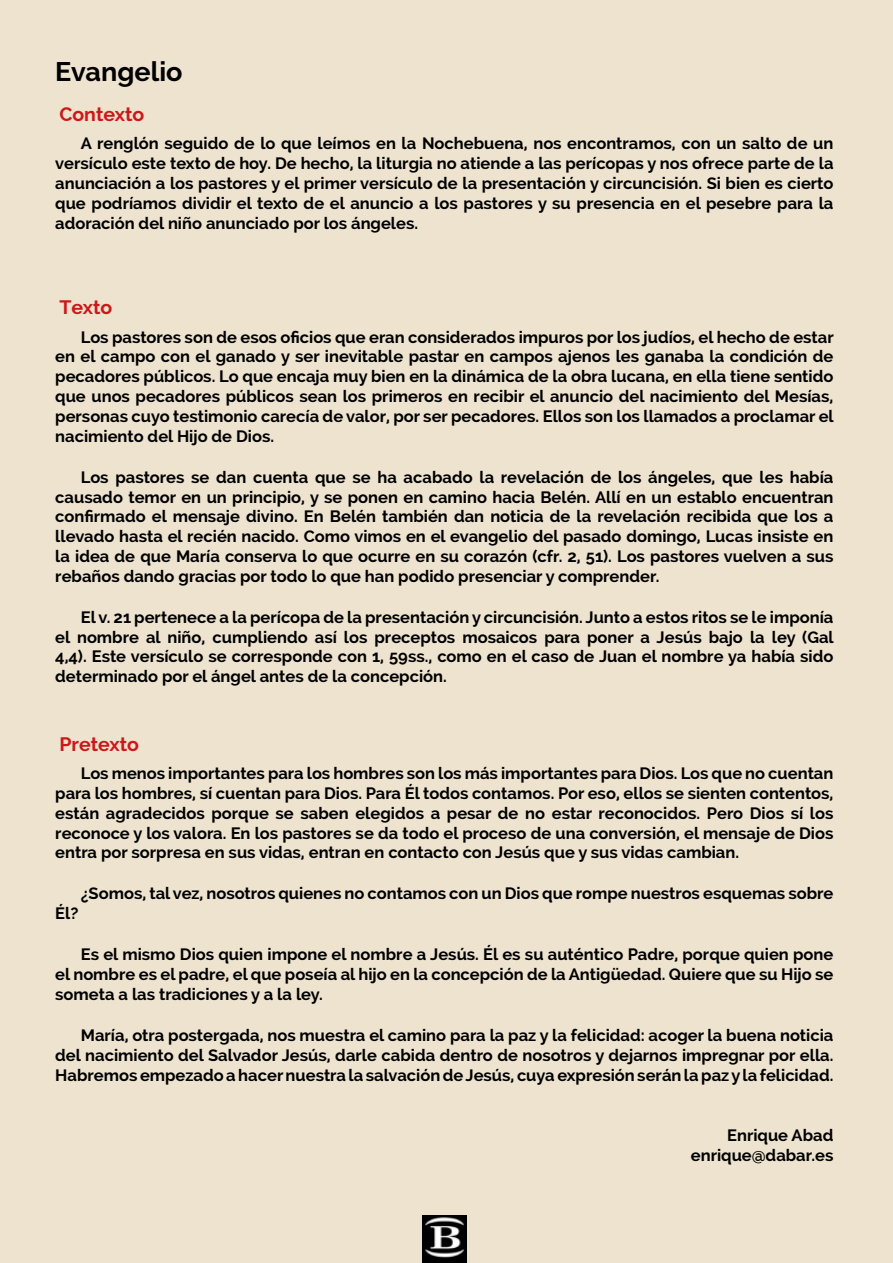
<style>
.page{position:relative;width:893px;height:1263px;background:#ede3cf}
.page>*{position:absolute;margin:0;border:0;box-sizing:border-box;transform-origin:0 0}
.t1{font:700 27px "Raleway";color:#000}
.t2{font:700 19.5px "Raleway";color:#cd1719}
.t3{font:700 16.5px/19.8px "Raleway";color:#000;text-align:justify}
</style>
<div class="page">
<img style="left:422px;top:1216px;width:44px;height:47px">
<h1 class="t1" style="left:55px;top:56px;width:129px">Evangelio</h1>
<p class="t2" style="left:60px;top:103px;width:86px">Contexto</p>
<p class="t3" style="left:55px;top:134px;width:780px;text-indent:26px">A renglón seguido de lo que leímos en la Nochebuena, nos encontramos, con un salto de un versículo este texto de hoy. De hecho, la liturgia no atiende a las perícopas y nos ofrece parte de la anunciación a los pastores y el primer versículo de la presentación y circuncisión. Si bien es cierto que podríamos dividir el texto de el anuncio a los pastores y su presencia en el pesebre para la adoración del niño anunciado por los ángeles.</p>
<p class="t2" style="left:60px;top:296px;width:54px">Texto</p>
<p class="t3" style="left:55px;top:327px;width:780px;text-indent:26px">Los pastores son de esos oficios que eran considerados impuros por los judíos, el hecho de estar en el campo con el ganado y ser inevitable pastar en campos ajenos les ganaba la condición de pecadores públicos. Lo que encaja muy bien en la dinámica de la obra lucana, en ella tiene sentido que unos pecadores públicos sean los primeros en recibir el anuncio del nacimiento del Mesías, personas cuyo testimonio carecía de valor, por ser pecadores. Ellos son los llamados a proclamar el nacimiento del Hijo de Dios.</p>
<p class="t3" style="left:55px;top:467px;width:780px;text-indent:26px">Los pastores se dan cuenta que se ha acabado la revelación de los ángeles, que les había causado temor en un principio, y se ponen en camino hacia Belén. Allí en un establo encuentran confirmado el mensaje divino. En Belén también dan noticia de la revelación recibida que los a llevado hasta el recién nacido. Como vimos en el evangelio del pasado domingo, Lucas insiste en la idea de que María conserva lo que ocurre en su corazón (cfr. 2, 51). Los pastores vuelven a sus rebaños dando gracias por todo lo que han podido presenciar y comprender.</p>
<p class="t3" style="left:55px;top:607px;width:780px;text-indent:26px">El v. 21 pertenece a la perícopa de la presentación y circuncisión. Junto a estos ritos se le imponía el nombre al niño, cumpliendo así los preceptos mosaicos para poner a Jesús bajo la ley (Gal 4,4). Este versículo se corresponde con 1, 59ss., como en el caso de Juan el nombre ya había sido determinado por el ángel antes de la concepción.</p>
<p class="t2" style="left:60px;top:733px;width:81px">Pretexto</p>
<p class="t3" style="left:55px;top:764px;width:780px;text-indent:26px">Los menos importantes para los hombres son los más importantes para Dios. Los que no cuentan para los hombres, sí cuentan para Dios. Para Él todos contamos. Por eso, ellos se sienten contentos, están agradecidos porque se saben elegidos a pesar de no estar reconocidos. Pero Dios sí los reconoce y los valora. En los pastores se da todo el proceso de una conversión, el mensaje de Dios entra por sorpresa en sus vidas, entran en contacto con Jesús que y sus vidas cambian.</p>
<p class="t3" style="left:81px;top:884px;width:754px">¿Somos, tal vez, nosotros quienes no contamos con un Dios que rompe nuestros esquemas sobre</p>
<p class="t3" style="left:55px;top:904px;width:25px">Él?</p>
<p class="t3" style="left:55px;top:945px;width:780px;text-indent:26px">Es el mismo Dios quien impone el nombre a Jesús. Él es su auténtico Padre, porque quien pone el nombre es el padre, el que poseía al hijo en la concepción de la Antigüedad. Quiere que su Hijo se someta a las tradiciones y a la ley.</p>
<p class="t3" style="left:55px;top:1025px;width:780px;text-indent:26px">María, otra postergada, nos muestra el camino para la paz y la felicidad: acoger la buena noticia del nacimiento del Salvador Jesús, darle cabida dentro de nosotros y dejarnos impregnar por ella.<br>Habremos empezado a hacer nuestra la salvación de Jesús, cuya expresión serán la paz y la felicidad.</p>
<p class="t3" style="left:691px;top:1126px;width:144px;text-align:right">Enrique Abad enrique@dabar.es</p>
</div>
